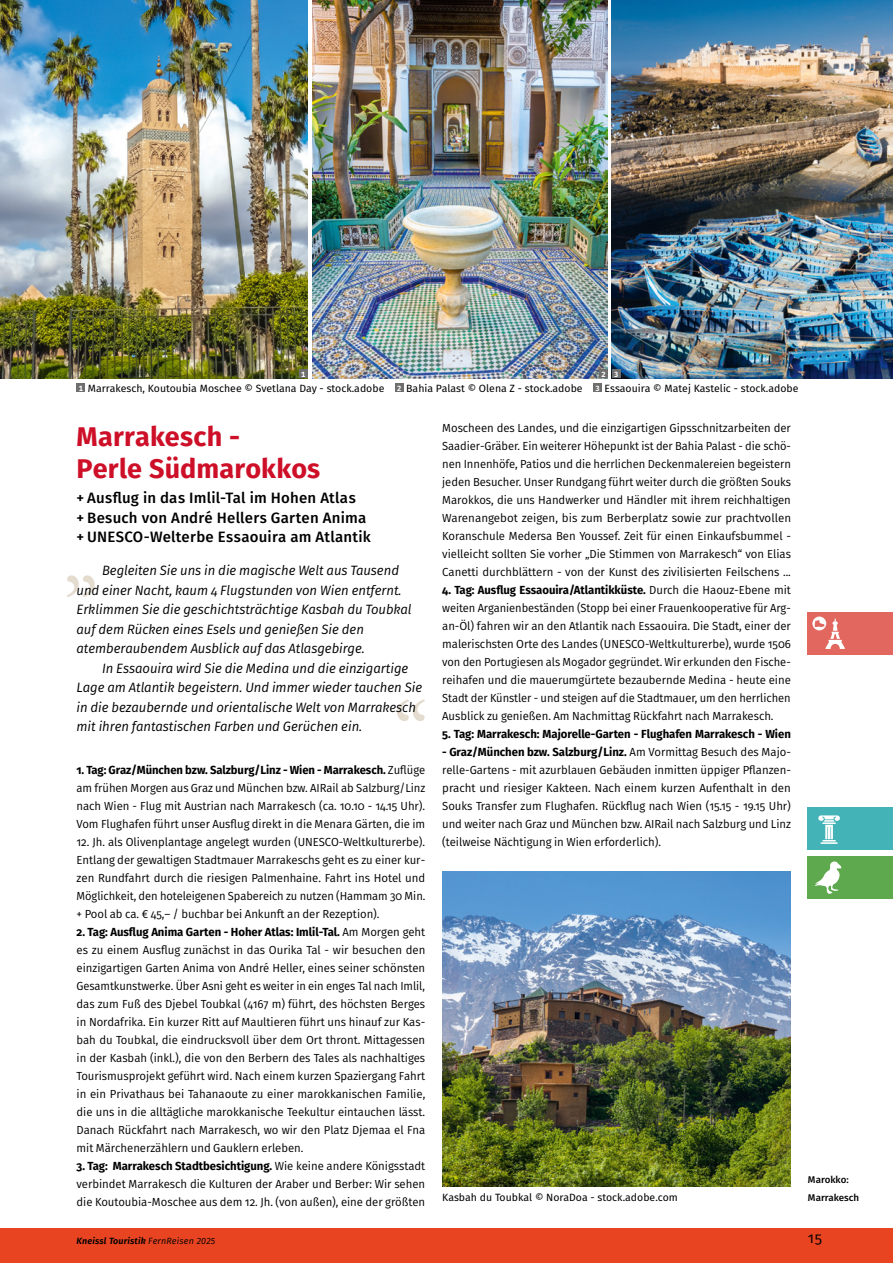
<style>
.page{position:relative;width:893px;height:1263px;background:#fff}
.page>*{position:absolute;margin:0;border:0;box-sizing:border-box;transform-origin:0 0}
._01a_Überschrift_1_Reise{font:700 27px "Fira Sans";letter-spacing:.005em;color:#cd0f28}
.t1{font:500 15px "Fira Sans";letter-spacing:.015em;color:#000}
.Pagina_lb{font:15px "Fira Sans";color:#000}
._01d_Einleitungstext_6mm{font:italic 13.5px/19.5px "Fira Sans";color:#000}
._02_Reiseverlauf{font:11.7px/18px "Fira Sans";letter-spacing:-.005em;color:#000;text-align:justify}
._02_Reiseverlauf-2{font:11.7px/18px "Fira Sans";letter-spacing:-.005em;color:#000;text-align:justify;scale:.96 1}
._02_Reiseverlauf-3{font:700 11.7px "Fira Sans";letter-spacing:-.005em;color:#000}
._04_Bildlegende__Bildquelle{font:10.5px "Fira Sans";color:#000}
.Rubrik_lb{font:500 9.75px "Fira Sans";color:#000}
.Fusszeile_bold_italic_lb{font:italic 600 9px "Fira Sans";letter-spacing:.02em;color:#000}
.t2{font:700 7.5px "Fira Sans";color:#fff}
.s1{font-weight:700}
.s2{font-weight:400}
</style>
<div class="page">
<div style="left:0;top:1229px;width:893px;height:34px;background:#e84421"></div>
<div style="left:808px;top:612px;width:85px;height:43px;background:#e2685f"></div>
<svg style="left:812px;top:616px;width:33px;height:33px"></svg>
<div style="left:808px;top:808px;width:85px;height:42px;background:#43b3b7"></div>
<svg style="left:818px;top:815px;width:22px;height:29px"></svg>
<div style="left:808px;top:856px;width:85px;height:43px;background:#5ea84e"></div>
<svg style="left:815px;top:861px;width:27px;height:33px"></svg>
<img style="left:612px;top:0;width:281px;height:378px">
<img style="left:313px;top:0;width:295px;height:378px">
<div style="left:77px;top:384px;width:8px;height:8px;background:#6e6e6e"></div>
<div style="left:395px;top:384px;width:8px;height:8px;background:#6e6e6e"></div>
<div style="left:593px;top:384px;width:9px;height:8px;background:#6e6e6e"></div>
<img style="left:0;top:0;width:308px;height:378px">
<div style="left:299px;top:369px;width:9px;height:9px;background:#6e6e6e"></div>
<div style="left:599px;top:369px;width:9px;height:9px;background:#6e6e6e"></div>
<div style="left:612px;top:369px;width:8px;height:9px;background:#6e6e6e"></div>
<svg style="left:397px;top:699px;width:28px;height:22px"></svg>
<svg style="left:67px;top:575px;width:28px;height:22px"></svg>
<img style="left:442px;top:872px;width:349px;height:315px">
<p class="t2" style="left:301px;top:368px;width:6px">1</p>
<p class="t2" style="left:601px;top:368px;width:6px">2</p>
<p class="t2" style="left:614px;top:368px;width:5px">3</p>
<p class="t2" style="left:79px;top:382px;width:6px">1</p>
<p class="_04_Bildlegende__Bildquelle" style="left:88px;top:380px;width:298px">Marrakesch, Koutoubia Moschee © Svetlana Day - stock.adobe</p>
<p class="t2" style="left:397px;top:382px;width:6px">2</p>
<p class="_04_Bildlegende__Bildquelle" style="left:406px;top:380px;width:178px">Bahia Palast © Olena Z - stock.adobe</p>
<p class="t2" style="left:595px;top:382px;width:5px">3</p>
<p class="_04_Bildlegende__Bildquelle" style="left:604px;top:380px;width:196px">Essaouira © Matej Kastelic - stock.adobe</p>
<p class="_01a_Überschrift_1_Reise" style="left:77px;top:414px;width:165px">Marrakesch -</p>
<p class="_01a_Überschrift_1_Reise" style="left:77px;top:446px;width:245px">Perle Südmarokkos</p>
<p class="t1" style="left:77px;top:486px;width:281px">+ Ausflug in das Imlil-Tal im Hohen Atlas</p>
<p class="t1" style="left:77px;top:505px;width:291px">+ Besuch von André Hellers Garten Anima</p>
<p class="t1" style="left:77px;top:525px;width:296px">+ UNESCO-Welterbe Essaouira am Atlantik</p>
<p class="_01d_Einleitungstext_6mm" style="left:77px;top:560px;width:337px;text-indent:26px">Begleiten Sie uns in die magische Welt aus Tausend und einer Nacht, kaum 4 Flugstunden von Wien entfernt.<br>Erklimmen Sie die geschichtsträchtige Kasbah du Toubkal auf dem Rücken eines Esels und genießen Sie den atemberaubendem Ausblick auf das Atlasgebirge.</p>
<p class="_01d_Einleitungstext_6mm" style="left:77px;top:658px;width:347px;text-indent:26px">In Essaouira wird Sie die Medina und die einzigartige Lage am Atlantik begeistern. Und immer wieder tauchen Sie in die bezaubernde und orientalische Welt von Marrakesch mit ihren fantastischen Farben und Gerüchen ein.</p>
<p class="_02_Reiseverlauf-2" style="left:77px;top:761px;width:365px"><span class="s1">1. Tag: Graz/München bzw. Salzburg/Linz - Wien - Marrakesch.</span> Zuflüge am frühen Morgen aus Graz und München bzw. AIRail ab Salzburg/Linz nach Wien - Flug mit Austrian nach Marrakesch (ca. 10.10 - 14.15 Uhr).<br>Vom Flughafen führt unser Ausflug direkt in die Menara Gärten, die im</p>
<p class="_02_Reiseverlauf" style="left:77px;top:833px;width:350px">12. Jh. als Olivenplantage angelegt wurden (UNESCO-Weltkulturerbe).<br>Entlang der gewaltigen Stadtmauer Marrakeschs geht es zu einer kur&shy;zen Rundfahrt durch die riesigen Palmenhaine. Fahrt ins Hotel und Möglichkeit, den hoteleigenen Spabereich zu nutzen (Hammam 30 Min. + Pool ab ca. € 45,– / buchbar bei Ankunft an der Rezeption).</p>
<p class="_02_Reiseverlauf" style="left:77px;top:923px;width:350px"><span class="s1">2. Tag: Ausflug Anima Garten - Hoher Atlas: Imlil-Tal.</span> Am Morgen geht es zu einem Ausflug zunächst in das Ourika Tal - wir besuchen den einzigartigen Garten Anima von André Heller, eines seiner schönsten Gesamtkunstwerke. Über Asni geht es weiter in ein enges Tal nach Imlil, das zum Fuß des Djebel Toubkal (4167 m) führt, des höchsten Berges in Nordafrika. Ein kurzer Ritt auf Maultieren führt uns hinauf zur Kas&shy;bah du Toubkal, die eindrucksvoll über dem Ort thront. Mittagessen in der Kasbah (inkl.), die von den Berbern des Tales als nachhaltiges Tourismusprojekt geführt wird. Nach einem kurzen Spaziergang Fahrt in ein Privathaus bei Tahanaoute zu einer marokkanischen Familie, die uns in die alltägliche marokkanische Teekultur eintauchen lässt.<br>Danach Rückfahrt nach Marrakesch, wo wir den Platz Djemaa el Fna mit Märchenerzählern und Gauklern erleben.</p>
<p class="_02_Reiseverlauf" style="left:77px;top:1157px;width:350px"><span class="s1">3. Tag: Marrakesch Stadtbesichtigung.</span> Wie keine andere Königsstadt verbindet Marrakesch die Kulturen der Araber und Berber: Wir sehen die Koutoubia-Moschee aus dem 12. Jh. (von außen), eine der größten</p>
<p class="_02_Reiseverlauf" style="left:442px;top:419px;width:350px">Moscheen des Landes, und die einzigartigen Gipsschnitzarbeiten der Saadier-Gräber. Ein weiterer Höhepunkt ist der Bahia Palast - die schö&shy;nen Innenhöfe, Patios und die herrlichen Deckenmalereien begeistern jeden Besucher. Unser Rundgang führt weiter durch die größten Souks Marokkos, die uns Handwerker und Händler mit ihrem reichhaltigen Warenangebot zeigen, bis zum Berberplatz sowie zur prachtvollen Koranschule Medersa Ben Youssef. Zeit für einen Einkaufsbummel - vielleicht sollten Sie vorher „Die Stimmen von Marrakesch“ von Elias Canetti durchblättern - von der Kunst des zivilisierten Feilschens ...</p>
<p class="_02_Reiseverlauf" style="left:442px;top:581px;width:350px"><span class="s1">4. Tag: Ausflug Essaouira/Atlantikküste.</span> Durch die Haouz-Ebene mit weiten Arganienbeständen (Stopp bei einer Frauenkooperative für Arg&shy;an-Öl) fahren wir an den Atlantik nach Essaouira. Die Stadt, einer der malerischsten Orte des Landes (UNESCO-Weltkulturerbe), wurde 1506 von den Portugiesen als Mogador gegründet. Wir erkunden den Fische&shy;reihafen und die mauerumgürtete bezaubernde Medina - heute eine Stadt der Künstler - und steigen auf die Stadtmauer, um den herrlichen Ausblick zu genießen. Am Nachmittag Rückfahrt nach Marrakesch.</p>
<p class="_02_Reiseverlauf-3" style="left:442px;top:724px;width:350px">5. Tag: Marrakesch: Majorelle-Garten - Flughafen Marrakesch - Wien</p>
<p class="_02_Reiseverlauf" style="left:442px;top:743px;width:350px"><span class="s1">- Graz/München bzw. Salzburg/Linz.</span> Am Vormittag Besuch des Majo&shy;relle-Gartens - mit azurblauen Gebäuden inmitten üppiger Pflanzen&shy;pracht und riesiger Kakteen. Nach einem kurzen Aufenthalt in den Souks Transfer zum Flughafen. Rückflug nach Wien (15.15 - 19.15 Uhr) und weiter nach Graz und München bzw. AIRail nach Salzburg und Linz (teilweise Nächtigung in Wien erforderlich).</p>
<p class="_04_Bildlegende__Bildquelle" style="left:442px;top:1189px;width:237px">Kasbah du Toubkal © NoraDoa - stock.adobe.com</p>
<p class="Rubrik_lb" style="left:808px;top:1172px;width:42px">Marokko:</p>
<p class="Rubrik_lb" style="left:808px;top:1190px;width:53px">Marrakesch</p>
<p class="Fusszeile_bold_italic_lb" style="left:77px;top:1233px;width:140px">Kneissl Touristik <span class="s2">FernReisen 2025</span></p>
<p class="Pagina_lb" style="left:808px;top:1227px;width:16px">15</p>
</div>
